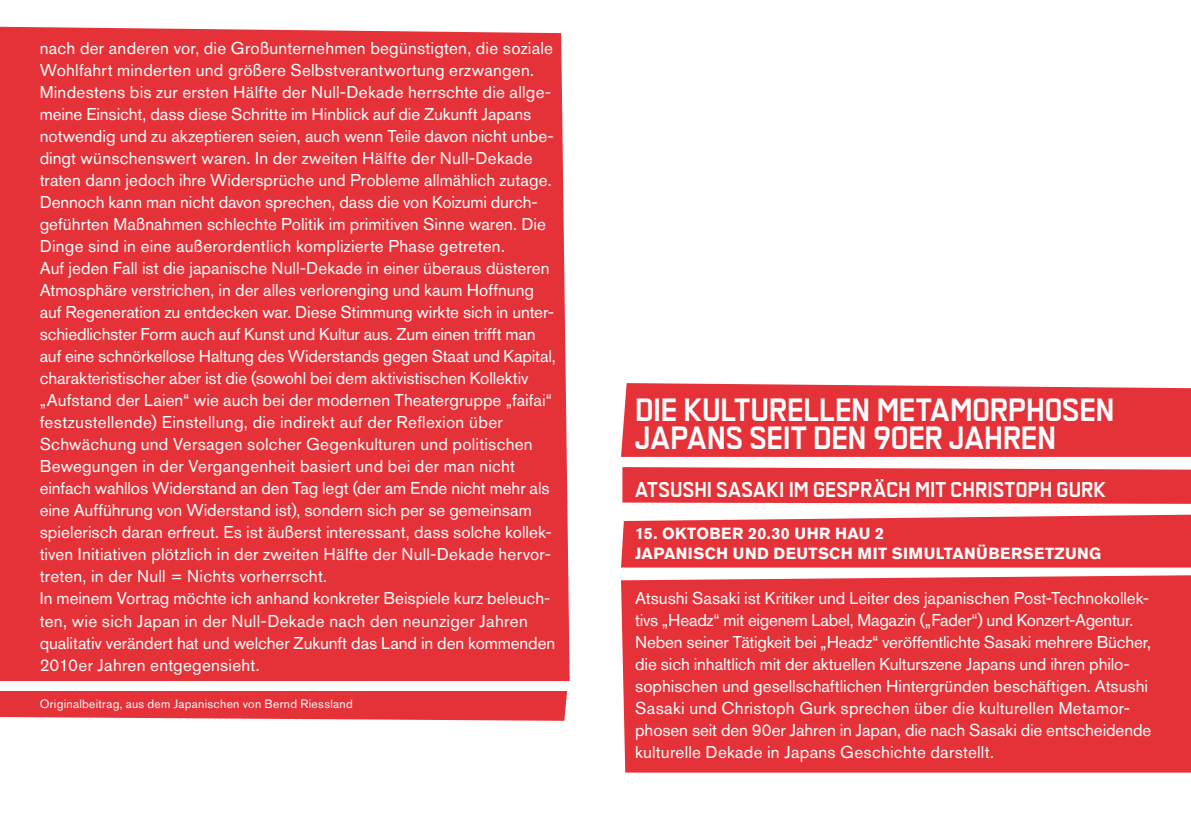
<style>
.page{position:relative;width:1191px;height:840px;background:#fff}
.page>*{position:absolute;margin:0;border:0;box-sizing:border-box;transform-origin:0 0}
.t1{font:700 30px "INOM";letter-spacing:-.01em;color:#fff}
.t2{font:700 20px "INOM";letter-spacing:.005em;color:#fff}
.t3{font:17px/22px "Akzidenz Grotesk BE";color:#fff}
.t4{font:700 16px/20px "Akzidenz Grotesk BE";letter-spacing:.025em;color:#fff}
.t5{font:12px "Akzidenz Grotesk BE";letter-spacing:.025em;color:#fff}
</style>
<div class="page">
<div style="left:0;top:27px;width:569px;height:653px;background:#e53138"></div>
<div style="left:621px;top:575px;width:570px;height:197px;background:#e53138"></div>
<div style="left:621px;top:383px;width:570px;height:73px;background:#e53138"></div>
<div style="left:622px;top:467px;width:569px;height:36px;background:#e53138"></div>
<svg style="left:621px;top:514px;width:570px;height:53px;background:#e64046"></svg>
<div style="left:0;top:691px;width:567px;height:29px;background:#e53138"></div>
<p class="t3" style="left:40px;top:37px;width:517px">nach der anderen vor, die Großunternehmen begünstigten, die soziale Wohlfahrt minderten und größere Selbstverantwortung erzwangen.<br>Mindestens bis zur ersten Hälfte der Null-Dekade herrschte die allge&shy;meine Einsicht, dass diese Schritte im Hinblick auf die Zukunft Japans notwendig und zu akzeptieren seien, auch wenn Teile davon nicht unbe&shy;dingt wünschenswert waren. In der zweiten Hälfte der Null-Dekade traten dann jedoch ihre Widersprüche und Probleme allmählich zutage.<br>Dennoch kann man nicht davon sprechen, dass die von Koizumi durch&shy;geführten Maßnahmen schlechte Politik im primitiven Sinne waren. Die Dinge sind in eine außerordentlich komplizierte Phase getreten.<br>Auf jeden Fall ist die japanische Null-Dekade in einer überaus düsteren Atmosphäre verstrichen, in der alles verlorenging und kaum Hoffnung auf Regeneration zu entdecken war. Diese Stimmung wirkte sich in unter&shy;schiedlichster Form auch auf Kunst und Kultur aus. Zum einen trifft man auf eine schnörkellose Haltung des Widerstands gegen Staat und Kapital, charakteristischer aber ist die (sowohl bei dem aktivistischen Kollektiv „Aufstand der Laien“ wie auch bei der modernen Theatergruppe „faifai“ festzustellende) Einstellung, die indirekt auf der Reflexion über Schwächung und Versagen solcher Gegenkulturen und politischen Bewegungen in der Vergangenheit basiert und bei der man nicht einfach wahllos Widerstand an den Tag legt (der am Ende nicht mehr als eine Aufführung von Widerstand ist), sondern sich per se gemeinsam spielerisch daran erfreut. Es ist äußerst interessant, dass solche kollek&shy;tiven Initiativen plötzlich in der zweiten Hälfte der Null-Dekade hervor&shy;treten, in der Null = Nichts vorherrscht.<br>In meinem Vortrag möchte ich anhand konkreter Beispiele kurz beleuch&shy;ten, wie sich Japan in der Null-Dekade nach den neunziger Jahren qualitativ verändert hat und welcher Zukunft das Land in den kommenden 2010er Jahren entgegensieht.</p>
<p class="t5" style="left:40px;top:696px;width:315px">Originalbeitrag, aus dem Japanischen von Bernd Riessland</p>
<h1 class="t1" style="left:635px;top:392px;width:117px">DIE KULTURE</h1>
<h1 class="t1" style="left:803px;top:392px;width:115px">LLEN METAMOR</h1>
<h1 class="t1" style="left:1008px;top:392px;width:37px">PHOSEN</h1>
<h1 class="t1" style="left:635px;top:420px;width:72px">JAPANS</h1>
<h1 class="t1" style="left:749px;top:420px;width:15px">SEIT</h1>
<h1 class="t1" style="left:813px;top:420px;width:18px">DEN</h1>
<h1 class="t1" style="left:873px;top:420px;width:111px">90ER JAHREN</h1>
<p class="t2" style="left:635px;top:477px;width:24px">ATSUSHI</p>
<p class="t2" style="left:716px;top:477px;width:24px">SASAKI</p>
<p class="t2" style="left:788px;top:477px;width:138px">IM GESPRÄCH MIT</p>
<p class="t2" style="left:950px;top:477px;width:12px">CHRISTO</p>
<p class="t2" style="left:1027px;top:477px;width:55px">PH GURK</p>
<p class="t4" style="left:635px;top:523px;width:467px">15. OKTOBER 20.30 UHR HAU 2<br>JAPANISCH UND DEUTSCH MIT SIMULTANÜBERSETZUNG</p>
<p class="t3" style="left:635px;top:586px;width:517px">Atsushi Sasaki ist Kritiker und Leiter des japanischen Post-Technokollek&shy;tivs „Headz“ mit eigenem Label, Magazin („Fader“) und Konzert-Agentur.<br>Neben seiner Tätigkeit bei „Headz“ veröffentlichte Sasaki mehrere Bücher, die sich inhaltlich mit der aktuellen Kulturszene Japans und ihren philo&shy;sophischen und gesellschaftlichen Hintergründen beschäftigen. Atsushi Sasaki und Christoph Gurk sprechen über die kulturellen Metamor&shy;phosen seit den 90er Jahren in Japan, die nach Sasaki die entscheidende kulturelle Dekade in Japans Geschichte darstellt.</p>
</div>
